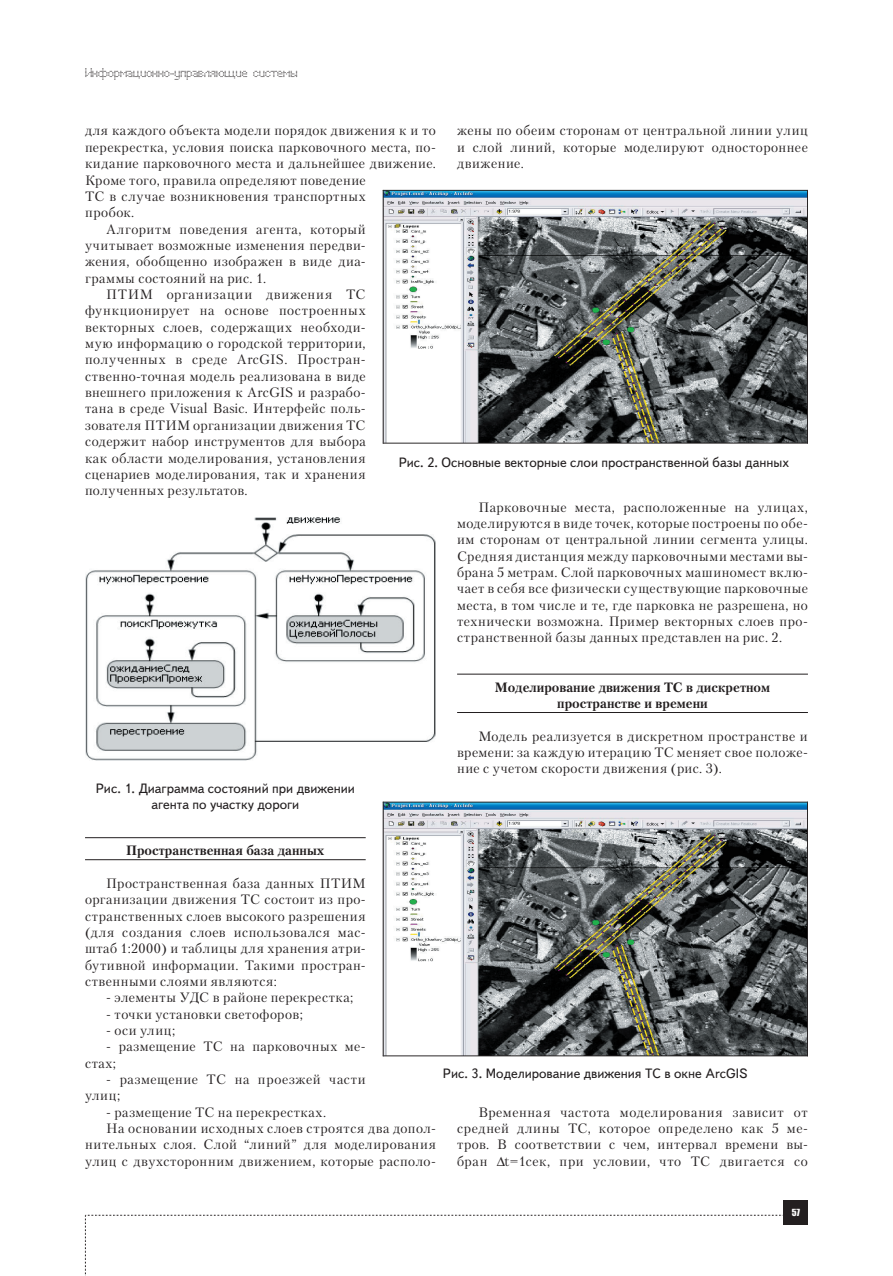
<style>
.page{position:relative;width:893px;height:1276px;background:#fff}
.page>*{position:absolute;margin:0;border:0;box-sizing:border-box;transform-origin:0 0}
.t1{font:13.5px/16.4px "Petersburg C";letter-spacing:.035em;color:#231f20;text-align:justify}
.t2{font:13.5px/16.2px "Text Book C";color:#231f20;text-align:center}
.t3{font:700 13.5px/16.4px "Petersburg C";color:#231f20;text-align:center}
.t4{font:13.5px "Petersburg C";letter-spacing:.055em;color:#231f20}
.t5{font:13.5px "Petersburg C";letter-spacing:.06em;color:#231f20}
.t6{font:12px "Perfo";letter-spacing:.015em;color:#231f20}
.t7{font:9px "Impact";color:#fff}
</style>
<div class="page">
<svg style="left:85px;top:1215px;width:699px;height:61px"></svg>
<div style="left:784px;top:1200px;width:24px;height:25px;background:#231f20"></div>
<hr style="left:85px;top:837px;width:281px;height:1px;background:#231f20">
<hr style="left:85px;top:859px;width:281px;height:1px;background:#231f20">
<img style="left:85px;top:517px;width:351px;height:244px">
<hr style="left:457px;top:674px;width:351px;height:1px;background:#231f20">
<hr style="left:457px;top:712px;width:351px;height:1px;background:#231f20">
<img style="left:384px;top:191px;width:423px;height:252px">
<hr style="left:383px;top:190px;width:425px;height:1px;background:#231f20">
<hr style="left:383px;top:191px;width:1px;height:252px;background:#231f20">
<hr style="left:807px;top:191px;width:1px;height:252px;background:#231f20">
<hr style="left:383px;top:443px;width:425px;height:1px;background:#231f20">
<img style="left:384px;top:802px;width:423px;height:253px">
<hr style="left:383px;top:801px;width:425px;height:1px;background:#231f20">
<hr style="left:383px;top:802px;width:1px;height:253px;background:#231f20">
<hr style="left:807px;top:802px;width:1px;height:253px;background:#231f20">
<hr style="left:383px;top:1055px;width:425px;height:1px;background:#231f20">
<p class="t6" style="left:85px;top:66px;width:214px">Информационно-управляющие системы</p>
<p class="t1" style="left:85px;top:122px;width:352px">для каждого объекта модели порядок движения к и то</p>
<p class="t1" style="left:85px;top:139px;width:352px">перекрестка, условия поиска парковочного места, по-</p>
<p class="t1" style="left:85px;top:155px;width:352px">кидание парковочного места и дальнейшее движение.</p>
<p class="t1" style="left:85px;top:171px;width:282px">Кроме того, правила определяют поведение</p>
<p class="t1" style="left:85px;top:188px;width:282px">ТС в случае возникновения транспортных</p>
<p class="t1" style="left:85px;top:204px;width:51px">пробок.</p>
<p class="t1" style="left:106px;top:220px;width:261px">Алгоритм поведения агента, который</p>
<p class="t1" style="left:85px;top:237px;width:282px">учитывает возможные изменения передви-</p>
<p class="t1" style="left:85px;top:253px;width:282px">жения, обобщенно изображен в виде диа-</p>
<p class="t1" style="left:85px;top:270px;width:183px">граммы состояний на рис. 1.</p>
<p class="t5" style="left:106px;top:286px;width:261px">ПТИМ организации движения ТС</p>
<p class="t4" style="left:85px;top:302px;width:282px">функционирует на основе построенных</p>
<p class="t1" style="left:85px;top:319px;width:282px">векторных слоев, содержащих необходи-</p>
<p class="t1" style="left:85px;top:335px;width:282px">мую информацию о городской территории,</p>
<p class="t1" style="left:85px;top:351px;width:282px">полученных в среде ArcGIS. Простран-</p>
<p class="t1" style="left:85px;top:368px;width:282px">ственно-точная модель реализована в виде</p>
<p class="t1" style="left:85px;top:384px;width:282px">внешнего приложения к ArcGIS и разрабо-</p>
<p class="t1" style="left:85px;top:400px;width:282px">тана в среде Visual Basic. Интерфейс поль-</p>
<p class="t1" style="left:85px;top:417px;width:282px">зователя ПТИМ организации движения ТС</p>
<p class="t1" style="left:85px;top:433px;width:282px">содержит набор инструментов для выбора</p>
<p class="t1" style="left:85px;top:449px;width:282px">как области моделирования, установления</p>
<p class="t1" style="left:85px;top:466px;width:282px">сценариев моделирования, так и хранения</p>
<p class="t1" style="left:85px;top:482px;width:164px">полученных результатов.</p>
<p class="t1" style="left:457px;top:122px;width:352px">жены по обеим сторонам от центральной линии улиц и слой линий, которые моделируют одностороннее движение.</p>
<p class="t2" style="left:399px;top:454px;width:392px">Рис. 2. Основные векторные слои пространственной базы данных</p>
<p class="t2" style="left:96px;top:781px;width:261px">Рис. 1. Диаграмма состояний при движении агента по участку дороги</p>
<p class="t3" style="left:126px;top:842px;width:200px">Пространственная база данных</p>
<p class="t1" style="left:85px;top:874px;width:282px;text-indent:21px">Пространственная база данных ПТИМ организации движения ТС состоит из про&shy;странственных слоев высокого разрешения (для создания слоев использовался мас&shy;штаб 1:2000) и таблицы для хранения атри&shy;бутивной информации. Такими простран&shy;ственными слоями являются:</p>
<p class="t1" style="left:106px;top:989px;width:249px">- элементы УДС в районе перекрестка;</p>
<p class="t1" style="left:106px;top:1005px;width:198px">- точки установки светофоров;</p>
<p class="t1" style="left:106px;top:1022px;width:70px">- оси улиц;</p>
<p class="t1" style="left:85px;top:1038px;width:282px;text-indent:21px">- размещение ТС на парковочных ме&shy;стах;</p>
<p class="t1" style="left:85px;top:1071px;width:282px;text-indent:21px">- размещение ТС на проезжей части улиц;</p>
<p class="t1" style="left:106px;top:1103px;width:221px">- размещение ТС на перекрестках.</p>
<p class="t1" style="left:106px;top:1120px;width:331px">На основании исходных слоев строятся два допол-</p>
<p class="t1" style="left:85px;top:1136px;width:352px">нительных слоя. Слой “линий” для моделирования</p>
<p class="t1" style="left:85px;top:1152px;width:352px">улиц с двухсторонним движением, которые располо-</p>
<p class="t1" style="left:457px;top:498px;width:352px;text-indent:21px">Парковочные места, расположенные на улицах, моделируются в виде точек, которые построены по обе&shy;им сторонам от центральной линии сегмента улицы.<br>Средняя дистанция между парковочными местами вы&shy;брана 5 метрам. Слой парковочных машиномест вклю&shy;чает в себя все физически существующие парковочные места, в том числе и те, где парковка не разрешена, но технически возможна. Пример векторных слоев про&shy;странственной базы данных представлен на рис. 2.</p>
<p class="t3" style="left:495px;top:678px;width:277px">Моделирование движения ТС в дискретном пространстве и времени</p>
<p class="t1" style="left:457px;top:727px;width:352px;text-indent:21px">Модель реализуется в дискретном пространстве и времени: за каждую итерацию ТС меняет свое положе&shy;ние с учетом скорости движения (рис. 3).</p>
<p class="t2" style="left:443px;top:1065px;width:306px">Рис. 3. Моделирование движения ТС в окне ArcGIS</p>
<p class="t1" style="left:457px;top:1103px;width:352px;text-indent:21px">Временная частота моделирования зависит от средней длины ТС, которое определено как 5 ме&shy;тров. В соответствии с чем, интервал времени вы&shy;бран ∆t=1сек, при условии, что ТС двигается со</p>
<p class="t7" style="left:792px;top:1205px;width:10px">57</p>
</div>
